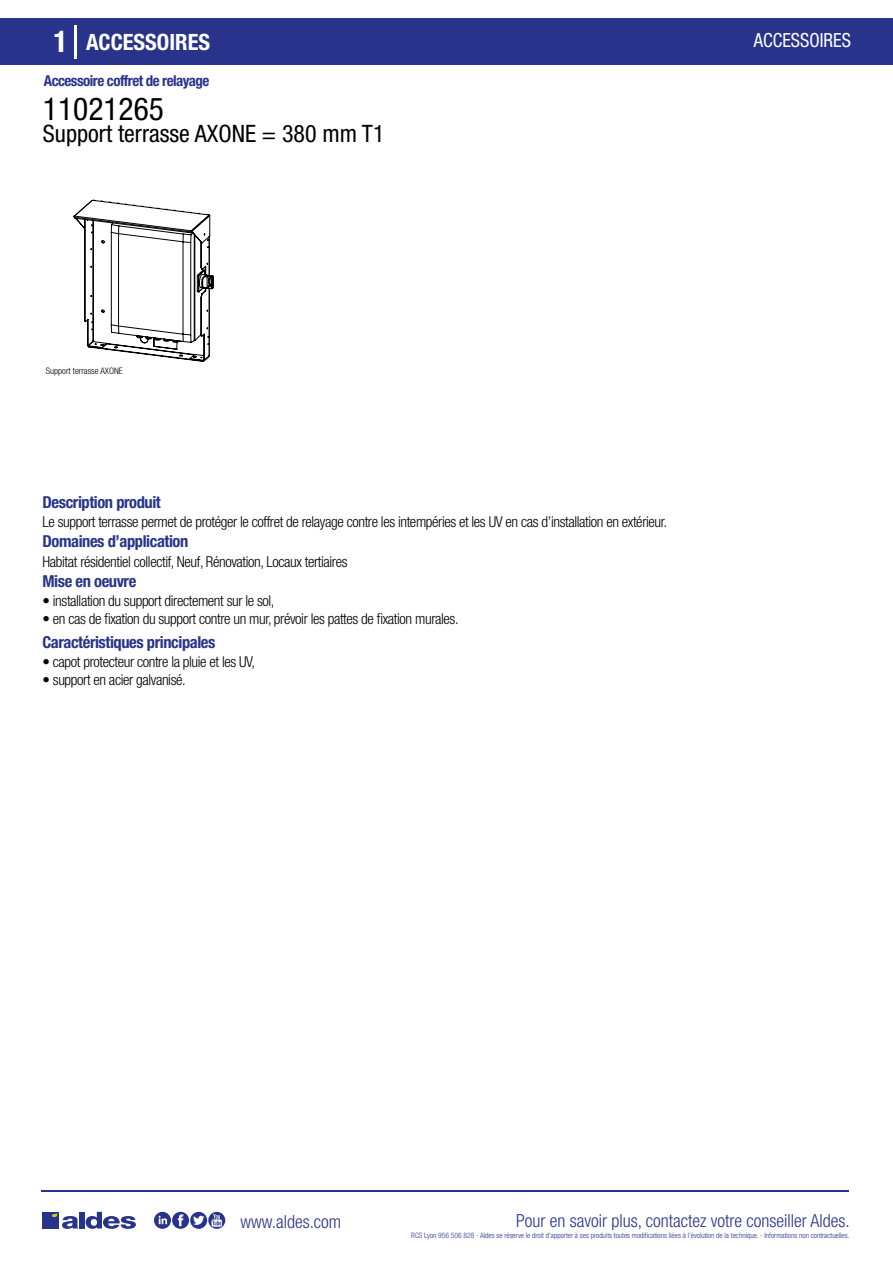
<style>
.page{position:relative;width:893px;height:1263px;background:#fff}
.page>*{position:absolute;margin:0;border:0;box-sizing:border-box;transform-origin:0 0}
.t1{font:condensed 31.5px "Helvetica Neue LT Std";color:#000}
.t2{font:condensed 24px "Helvetica Neue LT Std";color:#000}
.t3{font:700 condensed 22.5px "Helvetica Neue LT Std";color:#fff}
.t4{font:condensed 19.5px "Helvetica Neue LT Std";color:#fff;scale:.95 1}
.t5{font:300 condensed 18px "Helvetica Neue";color:#28348b}
.t6{font:700 condensed 16.5px "Helvetica Neue LT Std";letter-spacing:-.025em;color:#28348b}
.t7{font:300 condensed 15px "Helvetica Neue LT Std";letter-spacing:-.025em;color:#000}
.t8{font:700 condensed 15px "Helvetica Neue LT Std";letter-spacing:-.035em;color:#28348b}
.t9{font:300 condensed 9px "Helvetica Neue";color:#000}
.t10{font:300 condensed 7.5px "Helvetica Neue";color:#28348b}
.s1{font-size:30px}
</style>
<div class="page">
<div style="left:0;top:18px;width:893px;height:46px;background:#28348b"></div>
<hr style="left:74px;top:25px;width:2px;height:33px;background:#fff">
<svg style="left:73px;top:200px;width:141px;height:162px"></svg>
<hr style="left:41px;top:1190px;width:808px;height:1px;background:#28348b">
<svg style="left:154px;top:1212px;width:71px;height:17px"></svg>
<div style="left:42px;top:1212px;width:17px;height:16px;background:#28348b"></div>
<div style="left:79px;top:1212px;width:5px;height:16px;background:#28348b"></div>
<svg style="left:86px;top:1212px;width:50px;height:17px"></svg>
<svg style="left:52px;top:1213px;width:26px;height:16px"></svg>
<h3 class="t3" style="left:54px;top:28px;width:158px"><span class="s1">1</span> ACCESSOIRES</h3>
<h3 class="t4" style="left:754px;top:29px;width:104px">ACCESSOIRES</h3>
<p class="t8" style="left:44px;top:71px;width:167px">Accessoire coffret de relayage</p>
<h1 class="t1" style="left:43px;top:91px;width:122px">11021265</h1>
<h2 class="t2" style="left:43px;top:120px;width:343px">Support terrasse AXONE = 380 mm T1</h2>
<p class="t9" style="left:46px;top:365px;width:78px">Support terrasse AXONE</p>
<p class="t6" style="left:43px;top:492px;width:120px">Description produit</p>
<p class="t6" style="left:43px;top:531px;width:147px">Domaines d’application</p>
<p class="t6" style="left:43px;top:571px;width:95px">Mise en oeuvre</p>
<p class="t7" style="left:43px;top:513px;width:626px">Le support terrasse permet de protéger le coffret de relayage contre les intempéries et les UV en cas d’installation en extérieur.</p>
<p class="t7" style="left:43px;top:553px;width:307px">Habitat résidentiel collectif, Neuf, Rénovation, Locaux tertiaires</p>
<p class="t7" style="left:43px;top:592px;width:234px">• installation du support directement sur le sol,</p>
<p class="t7" style="left:43px;top:610px;width:418px">• en cas de fixation du support contre un mur, prévoir les pattes de fixation murales.</p>
<p class="t6" style="left:43px;top:632px;width:174px">Caractéristiques principales</p>
<p class="t7" style="left:43px;top:653px;width:214px">• capot protecteur contre la pluie et les UV,</p>
<p class="t7" style="left:43px;top:671px;width:145px">• support en acier galvanisé.</p>
<p class="t5" style="left:240px;top:1211px;width:102px">www.aldes.com</p>
<p class="t5" style="left:516px;top:1211px;width:335px">Pour en savoir plus, contactez votre conseiller Aldes.</p>
<p class="t10" style="left:411px;top:1230px;width:440px">RCS Lyon 956 506 828 - Aldes se réserve le droit d’apporter à ses produits toutes modifications liées à l’évolution de la technique. - Informations non contractuelles.</p>
</div>
